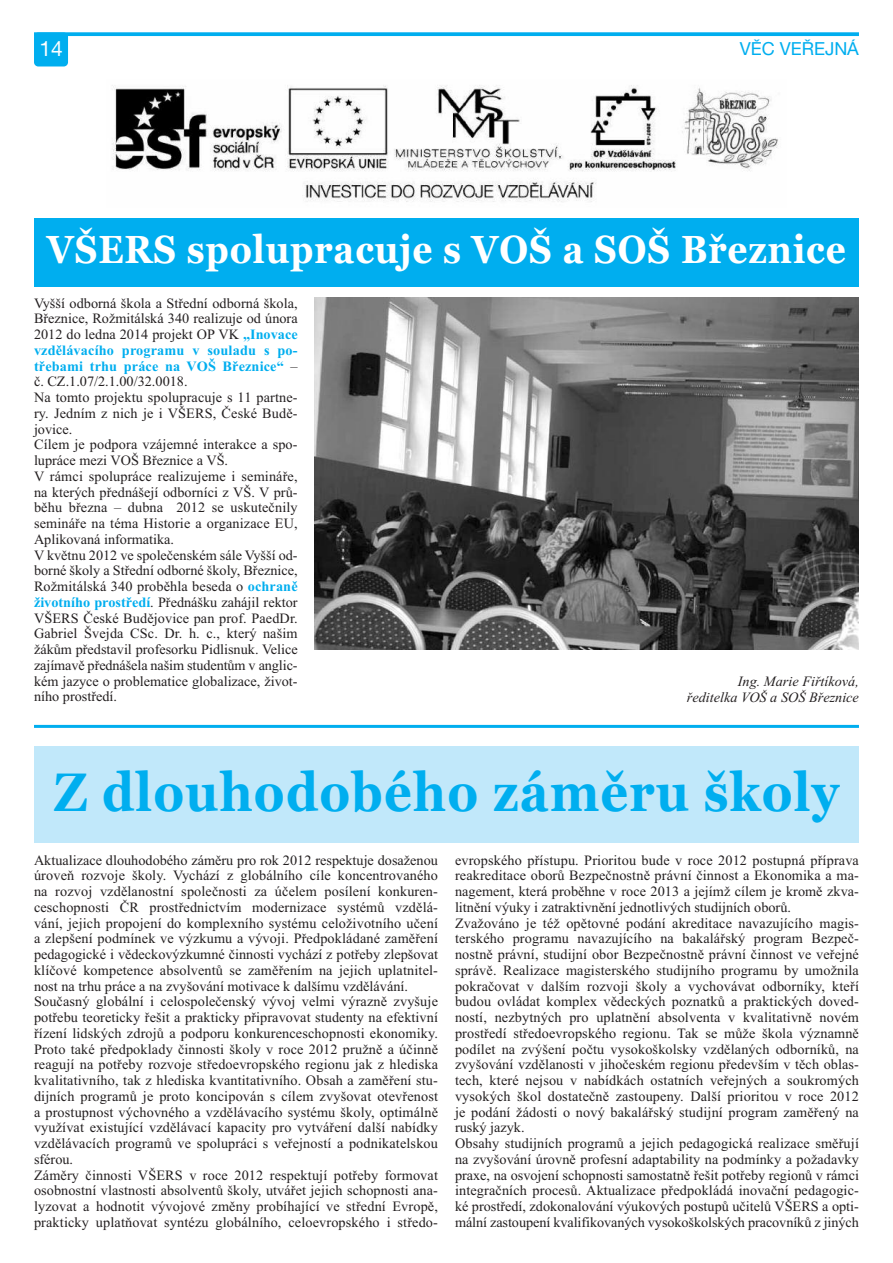
<style>
.page{position:relative;width:893px;height:1263px;background:#fff}
.page>*{position:absolute;margin:0;border:0;box-sizing:border-box;transform-origin:0 0}
.t1{font:700 54px "Georgia";letter-spacing:.025em;color:#00aeef;scale:.9 1}
.t2{font:700 39px "Georgia";letter-spacing:.025em;color:#fff;scale:.9 1}
.t3{font:21px "Helvetica Neue CE";color:#fff}
.t4{font:18px "Helvetica Neue CE";color:#00aeef}
.t5{font:14.25px/15.8px "Times New Roman";letter-spacing:.01em;color:#231f20}
.t6{font:italic 14.25px/15.8px "Times New Roman";color:#231f20;text-align:right}
.s1{font-weight:700;color:#00aeef}
</style>
<div class="page">
<div style="left:34px;top:218px;width:825px;height:69px;background:#00aeef"></div>
<svg style="left:34px;top:32px;width:825px;height:4px;background:#12b3f0"></svg>
<div style="left:34px;top:32px;width:34px;height:34px;background:#00aeef;border-radius:4px"></div>
<img style="left:112px;top:85px;width:667px;height:117px">
<img style="left:315px;top:298px;width:544px;height:351px">
<hr style="left:34px;top:725px;width:825px;height:3px;background:#00aeef">
<div style="left:34px;top:746px;width:825px;height:97px;background:#c1e8fa"></div>
<h3 class="t3" style="left:39px;top:41px;width:25px">14</h3>
<p class="t4" style="left:740px;top:43px;width:121px">VĚC VEŘEJNÁ</p>
<h2 class="t2" style="left:47px;top:227px;width:889px">VŠERS spolupracuje s VOŠ a SOŠ Březnice</h2>
<p class="t5" style="left:34px;top:295px;width:265px">Vyšší odborná škola a Střední odborná škola, Březnice, Rožmitálská 340 realizuje od února 2012 do ledna 2014 projekt OP VK <span class="s1">„Inovace vzdělávacího programu v souladu s po&shy;třebami trhu práce na VOŠ Březnice“</span> – č. CZ.1.07/2.1.00/32.0018.<br>Na tomto projektu spolupracuje s 11 partne&shy;ry. Jedním z nich je i VŠERS, České Budě&shy;jovice.<br>Cílem je podpora vzájemné interakce a spo&shy;lupráce mezi VOŠ Březnice a VŠ.<br>V rámci spolupráce realizujeme i semináře, na kterých přednášejí odborníci z VŠ. V prů&shy;běhu března – dubna 2012 se uskutečnily semináře na téma Historie a organizace EU, Aplikovaná informatika.<br>V květnu 2012 ve společenském sále Vyšší od&shy;borné školy a Střední odborné školy, Březnice, Rožmitálská 340 proběhla beseda o <span class="s1">ochraně životního prostředí</span>. Přednášku zahájil rektor VŠERS České Budějovice pan prof. PaedDr.<br>Gabriel Švejda CSc. Dr. h. c., který našim žákům představil profesorku Pidlisnuk. Velice zajímavě přednášela našim studentům v anglic&shy;kém jazyce o problematice globalizace, život&shy;ního prostředí.</p>
<p class="t6" style="left:687px;top:673px;width:174px">Ing. Marie Fiřtíková, ředitelka VOŠ a SOŠ Březnice</p>
<h1 class="t1" style="left:54px;top:761px;width:874px">Z dlouhodobého záměru školy</h1>
<p class="t5" style="left:34px;top:852px;width:405px">Aktualizace dlouhodobého záměru pro rok 2012 respektuje dosaženou úroveň rozvoje školy. Vychází z globálního cíle koncentrovaného na rozvoj vzdělanostní společnosti za účelem posílení konkuren&shy;ceschopnosti ČR prostřednictvím modernizace systémů vzdělá&shy;vání, jejich propojení do komplexního systému celoživotního učení a zlepšení podmínek ve výzkumu a vývoji. Předpokládané zaměření pedagogické i vědeckovýzkumné činnosti vychází z potřeby zlepšovat klíčové kompetence absolventů se zaměřením na jejich uplatnitel&shy;nost na trhu práce a na zvyšování motivace k dalšímu vzdělávání.<br>Současný globální i celospolečenský vývoj velmi výrazně zvyšuje potřebu teoreticky řešit a prakticky připravovat studenty na efektivní řízení lidských zdrojů a podporu konkurenceschopnosti ekonomiky.<br>Proto také předpoklady činnosti školy v roce 2012 pružně a účinně reagují na potřeby rozvoje středoevropského regionu jak z hlediska kvalitativního, tak z hlediska kvantitativního. Obsah a zaměření stu&shy;dijních programů je proto koncipován s cílem zvyšovat otevřenost a prostupnost výchovného a vzdělávacího systému školy, optimálně využívat existující vzdělávací kapacity pro vytváření další nabídky vzdělávacích programů ve spolupráci s veřejností a podnikatelskou sférou.<br>Záměry činnosti VŠERS v roce 2012 respektují potřeby formovat osobnostní vlastnosti absolventů školy, utvářet jejich schopnosti ana&shy;lyzovat a hodnotit vývojové změny probíhající ve střední Evropě, prakticky uplatňovat syntézu globálního, celoevropského i středo-</p>
<p class="t5" style="left:455px;top:852px;width:405px">evropského přístupu. Prioritou bude v roce 2012 postupná příprava reakreditace oborů Bezpečnostně právní činnost a Ekonomika a ma&shy;nagement, která proběhne v roce 2013 a jejímž cílem je kromě zkva&shy;litnění výuky i zatraktivnění jednotlivých studijních oborů.<br>Zvažováno je též opětovné podání akreditace navazujícího magis&shy;terského programu navazujícího na bakalářský program Bezpeč&shy;nostně právní, studijní obor Bezpečnostně právní činnost ve veřejné správě. Realizace magisterského studijního programu by umožnila pokračovat v dalším rozvoji školy a vychovávat odborníky, kteří budou ovládat komplex vědeckých poznatků a praktických doved&shy;ností, nezbytných pro uplatnění absolventa v kvalitativně novém prostředí středoevropského regionu. Tak se může škola významně podílet na zvýšení počtu vysokoškolsky vzdělaných odborníků, na zvyšování vzdělanosti v jihočeském regionu především v těch oblas&shy;tech, které nejsou v nabídkách ostatních veřejných a soukromých vysokých škol dostatečně zastoupeny. Další prioritou v roce 2012 je podání žádosti o nový bakalářský studijní program zaměřený na ruský jazyk.<br>Obsahy studijních programů a jejich pedagogická realizace směřují na zvyšování úrovně profesní adaptability na podmínky a požadavky praxe, na osvojení schopnosti samostatně řešit potřeby regionů v rámci integračních procesů. Aktualizace předpokládá inovační pedagogic&shy;ké prostředí, zdokonalování výukových postupů učitelů VŠERS a opti&shy;mální zastoupení kvalifikovaných vysokoškolských pracovníků z jiných</p>
</div>
